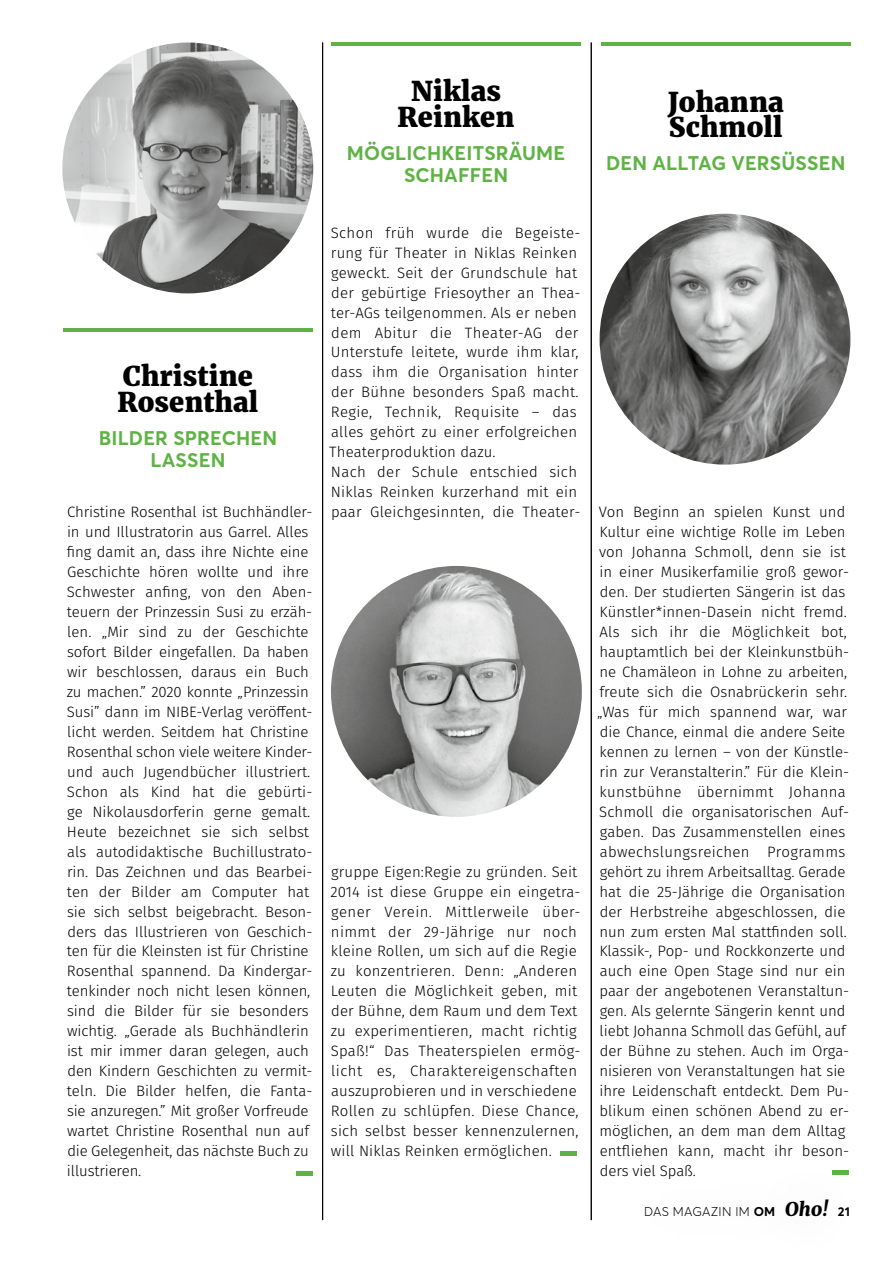
<style>
.page{position:relative;width:893px;height:1263px;background:#fff}
.page>*{position:absolute;margin:0;border:0;box-sizing:border-box;transform-origin:0 0}
.t1{font:900 27px/25.5px "Merriweather";letter-spacing:.005em;color:#000}
.t2{font:700 19.5px/22.5px "Averta";letter-spacing:.01em;color:#5fb345;text-align:center}
.t3{font:300 15px/20px "Fira Sans";color:#000}
.t4{font:300 12.6px "Averta";letter-spacing:.015em;color:#000}
.s1{font-weight:700}
.s2{font-family:"Merriweather";font-weight:900;font-style:italic;font-size:19.2px}
</style>
<div class="page">
<hr style="left:601px;top:43px;width:249px;height:3px;background:#5fb345">
<hr style="left:322px;top:43px;width:1px;height:1177px;background:#000">
<hr style="left:591px;top:43px;width:1px;height:1177px;background:#000">
<img style="left:600px;top:214px;width:250px;height:251px;border-radius:125px">
<hr style="left:63px;top:328px;width:250px;height:3px;background:#5fb345">
<img style="left:62px;top:43px;width:251px;height:250px;border-radius:125px">
<hr style="left:331px;top:43px;width:250px;height:3px;background:#5fb345">
<div style="left:560px;top:1151px;width:16px;height:5px;background:#5fb345"></div>
<img style="left:331px;top:566px;width:251px;height:251px;border-radius:125px">
<div style="left:297px;top:1171px;width:16px;height:5px;background:#5fb345"></div>
<div style="left:832px;top:1170px;width:16px;height:5px;background:#5fb345"></div>
<h1 class="t1" style="left:118px;top:363px;width:142px">Christine<br>Rosenthal</h1>
<h2 class="t2" style="left:99px;top:426px;width:180px">BILDER SPRECHEN<br>LASSEN</h2>
<p class="t3" style="left:67px;top:502px;width:247px">Christine Rosenthal ist Buchhändler&shy;in und Illustratorin aus Garrel. Alles fing damit an, dass ihre Nichte eine Geschichte hören wollte und ihre Schwester anfing, von den Aben&shy;teuern der Prinzessin Susi zu erzäh&shy;len. „Mir sind zu der Geschichte sofort Bilder eingefallen. Da haben wir beschlossen, daraus ein Buch zu machen.” 2020 konnte „Prinzessin Susi” dann im NIBE-Verlag veröffent&shy;licht werden. Seitdem hat Christine Rosenthal schon viele weitere Kinder&shy;und auch Jugendbücher illustriert.<br>Schon als Kind hat die gebürti&shy;ge Nikolausdorferin gerne gemalt.<br>Heute bezeichnet sie sich selbst als autodidaktische Buchillustrato&shy;rin. Das Zeichnen und das Bearbei&shy;ten der Bilder am Computer hat sie sich selbst beigebracht. Beson&shy;ders das Illustrieren von Geschich&shy;ten für die Kleinsten ist für Christine Rosenthal spannend. Da Kindergar&shy;tenkinder noch nicht lesen können, sind die Bilder für sie besonders wichtig. „Gerade als Buchhändlerin ist mir immer daran gelegen, auch den Kindern Geschichten zu vermit&shy;teln. Die Bilder helfen, die Fanta&shy;sie anzuregen.” Mit großer Vorfreude wartet Christine Rosenthal nun auf die Gelegenheit, das nächste Buch zu illustrieren.</p>
<h1 class="t1" style="left:398px;top:78px;width:118px;text-align:center">Niklas<br>Reinken</h1>
<h2 class="t2" style="left:347px;top:141px;width:220px">MÖGLICHKEITSRÄUME<br>SCHAFFEN</h2>
<p class="t3" style="left:329px;top:222px;width:253px">Schon früh wurde die Begeiste&shy;rung für Theater in Niklas Reinken geweckt. Seit der Grundschule hat der gebürtige Friesoyther an Thea&shy;ter-AGs teilgenommen. Als er neben dem Abitur die Theater-AG der Unterstufe leitete, wurde ihm klar, dass ihm die Organisation hinter der Bühne besonders Spaß macht.<br>Regie, Technik, Requisite – das alles gehört zu einer erfolgreichen Theaterproduktion dazu.<br>Nach der Schule entschied sich Niklas Reinken kurzerhand mit ein paar Gleichgesinnten, die Theater-</p>
<p class="t3" style="left:330px;top:861px;width:252px">gruppe Eigen:Regie zu gründen. Seit 2014 ist diese Gruppe ein eingetra&shy;gener Verein. Mittlerweile über&shy;nimmt der 29-Jährige nur noch kleine Rollen, um sich auf die Regie zu konzentrieren. Denn: „Anderen Leuten die Möglichkeit geben, mit der Bühne, dem Raum und dem Text zu experimentieren, macht richtig Spaß!“ Das Theaterspielen ermög&shy;licht es, Charaktereigenschaften auszuprobieren und in verschiedene Rollen zu schlüpfen. Diese Chance, sich selbst besser kennenzulernen, will Niklas Reinken ermöglichen.</p>
<h1 class="t1" style="left:668px;top:89px;width:117px">Johanna<br>Schmoll</h1>
<h2 class="t2" style="left:606px;top:152px;width:241px">DEN ALLTAG VERSÜSSEN</h2>
<p class="t3" style="left:597px;top:502px;width:254px">Von Beginn an spielen Kunst und Kultur eine wichtige Rolle im Leben von Johanna Schmoll, denn sie ist in einer Musikerfamilie groß gewor&shy;den. Der studierten Sängerin ist das Künstler*innen-Dasein nicht fremd.<br>Als sich ihr die Möglichkeit bot, hauptamtlich bei der Kleinkunstbüh&shy;ne Chamäleon in Lohne zu arbeiten, freute sich die Osnabrückerin sehr. „Was für mich spannend war, war die Chance, einmal die andere Seite kennen zu lernen – von der Künstle&shy;rin zur Veranstalterin.” Für die Klein&shy;kunstbühne übernimmt Johanna Schmoll die organisatorischen Auf&shy;gaben. Das Zusammenstellen eines abwechslungsreichen Programms gehört zu ihrem Arbeitsalltag. Gerade hat die 25-Jährige die Organisation der Herbstreihe abgeschlossen, die nun zum ersten Mal stattfinden soll.<br>Klassik-, Pop- und Rockkonzerte und auch eine Open Stage sind nur ein paar der angebotenen Veranstaltun&shy;gen. Als gelernte Sängerin kennt und liebt Johanna Schmoll das Gefühl, auf der Bühne zu stehen. Auch im Orga&shy;nisieren von Veranstaltungen hat sie ihre Leidenschaft entdeckt. Dem Pu&shy;blikum einen schönen Abend zu er&shy;möglichen, an dem man dem Alltag entfliehen kann, macht ihr beson&shy;ders viel Spaß.</p>
<p class="t4" style="left:644px;top:1204px;width:207px">DAS MAGAZIN IM <span class="s1">OM</span> <span class="s2">Oho!</span> <span class="s1">21</span></p>
</div>
